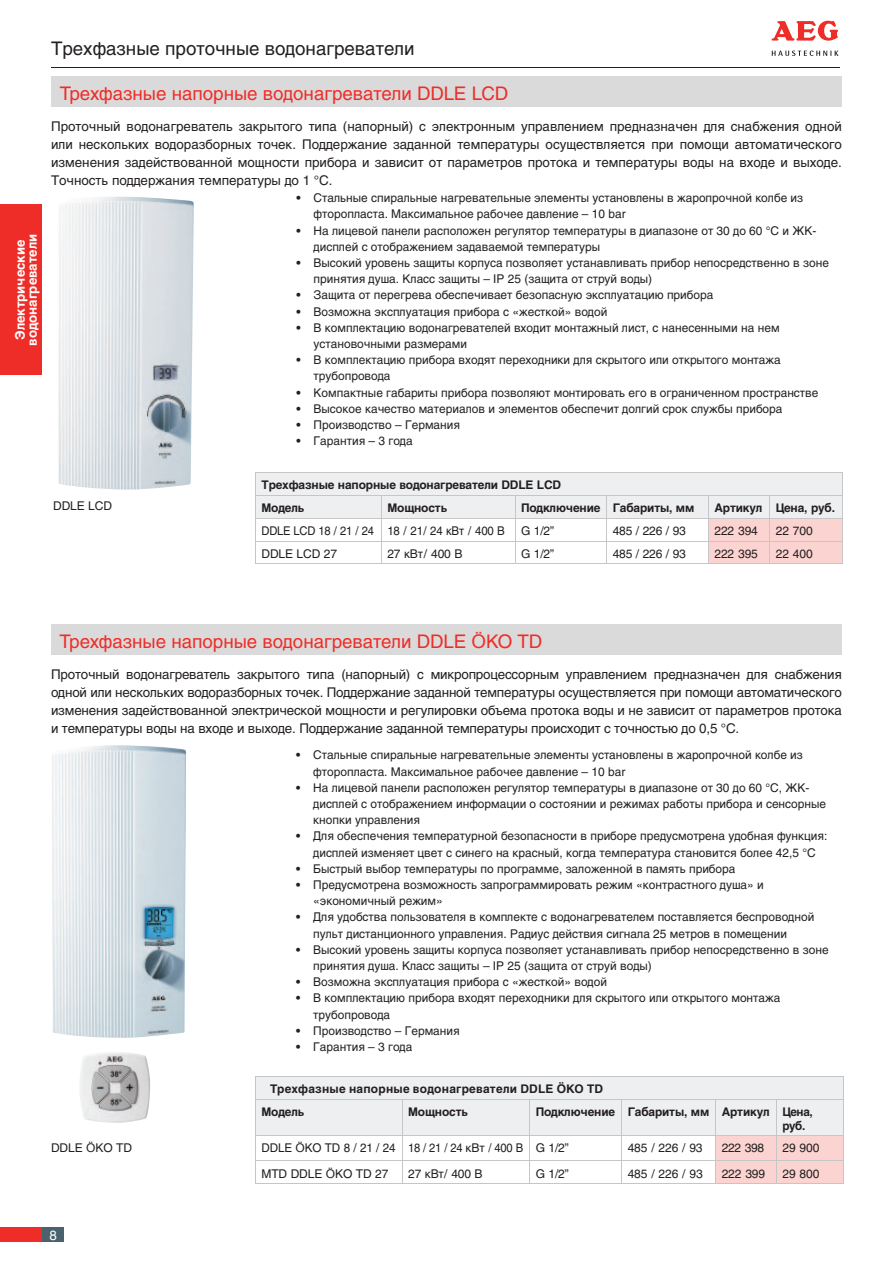
<style>
.page{position:relative;width:893px;height:1263px;background:#fff}
.page>*{position:absolute;margin:0;border:0;box-sizing:border-box;transform-origin:0 0}
.t1{font:21px "Helvetica C";color:#ee2d28}
.t2{font:21px "Helvetica C";color:#231f20}
.t3{font:15px/18px "Helvetica C";letter-spacing:-.005em;color:#231f20;text-align:justify}
.t4{font:700 15px/12px "Helvetica C";color:#fff;text-align:center}
.t5{font:15px "Helvetica C";color:#fff}
.t6{font:13.5px "Helvetica C";color:#231f20}
.t7{font:700 13.5px/23px "Helvetica C";letter-spacing:-.01em;color:#231f20}
.t8{font:700 13.5px/23px "Helvetica C";letter-spacing:.015em;color:#231f20}
.t9{font:13.5px "Helvetica C";letter-spacing:-.02em;color:#231f20;scale:.93 1}
.s1{font-weight:700}
.s2{font-family:"Arial";font-size:18.75px}
.s3{font-family:"Arial";font-size:12px}
</style>
<div class="page">
<div style="left:0;top:1227px;width:43px;height:15px;background:#ee2d28"></div>
<div style="left:43px;top:1227px;width:21px;height:15px;background:#4a626e"></div>
<svg style="left:772px;top:51px;width:66px;height:5px"></svg>
<hr style="left:51px;top:67px;width:789px;height:1px;background:#231f20">
<svg style="left:772px;top:21px;width:66px;height:20px"></svg>
<div style="left:0;top:205px;width:42px;height:170px;background:#ee2d28"></div>
<div style="left:51px;top:77px;width:791px;height:30px;background:#dbdada"></div>
<div style="left:51px;top:624px;width:791px;height:30px;background:#dbdada"></div>
<svg style="left:255px;top:472px;width:588px;height:92px"></svg>
<hr style="left:255px;top:563px;width:126px;height:1px;background:#c6c6c6">
<hr style="left:381px;top:563px;width:134px;height:1px;background:#c6c6c6">
<hr style="left:515px;top:563px;width:92px;height:1px;background:#c6c6c6">
<hr style="left:607px;top:563px;width:101px;height:1px;background:#c6c6c6">
<hr style="left:708px;top:563px;width:62px;height:1px;background:#c6c6c6">
<hr style="left:770px;top:563px;width:72px;height:1px;background:#c6c6c6">
<svg style="left:255px;top:1076px;width:589px;height:107px"></svg>
<hr style="left:255px;top:1183px;width:147px;height:1px;background:#c6c6c6">
<hr style="left:402px;top:1183px;width:128px;height:1px;background:#c6c6c6">
<hr style="left:530px;top:1183px;width:92px;height:1px;background:#c6c6c6">
<hr style="left:622px;top:1183px;width:94px;height:1px;background:#c6c6c6">
<hr style="left:716px;top:1183px;width:60px;height:1px;background:#c6c6c6">
<hr style="left:776px;top:1183px;width:68px;height:1px;background:#c6c6c6">
<img style="left:58px;top:197px;width:136px;height:293px">
<img style="left:52px;top:745px;width:134px;height:293px">
<img style="left:79px;top:1052px;width:71px;height:71px">
<p class="t4" style="left:14px;top:346px;width:113px;rotate:-90deg">Электрические водонагреватели</p>
<h1 class="t2" style="left:51px;top:38px;width:365px">Трехфазные проточные водонагреватели</h1>
<h1 class="t1" style="left:60px;top:83px;width:450px">Трехфазные напорные водонагреватели DDLE LCD</h1>
<p class="t3" style="left:51px;top:118px;width:792px">Проточный водонагреватель закрытого типа (напорный) с электронным управлением предназначен для снабжения одной или нескольких водоразборных точек. Поддержание заданной температуры осуществляется при помощи автоматического изменения задействованной мощности прибора и зависит от параметров протока и температуры воды на входе и выходе.<br>Точность поддержания температуры до 1 °С.</p>
<p class="t6" style="left:297px;top:191px;width:508px"><span class="s1">·</span> Стальные спиральные нагревательные элементы установлены в жаропрочной колбе из</p>
<p class="t6" style="left:314px;top:208px;width:314px">фторопласта. Максимальное рабочее давление – 10 bar</p>
<p class="t6" style="left:297px;top:224px;width:521px"><span class="s1">·</span> На лицевой панели расположен регулятор температуры в диапазоне от 30 до 60 °С и ЖК-</p>
<p class="t6" style="left:314px;top:240px;width:288px">дисплей с отображением задаваемой температуры</p>
<p class="t6" style="left:297px;top:256px;width:534px"><span class="s1">·</span> Высокий уровень защиты корпуса позволяет устанавливать прибор непосредственно в зоне</p>
<p class="t6" style="left:314px;top:272px;width:340px">принятия душа. Класс защиты – IP 25 (защита от струй воды)</p>
<p class="t6" style="left:297px;top:289px;width:418px"><span class="s1">·</span> Защита от перегрева обеспечивает безопасную эксплуатацию прибора</p>
<p class="t6" style="left:297px;top:305px;width:312px"><span class="s1">·</span> Возможна эксплуатация прибора с «жесткой» водой</p>
<p class="t6" style="left:297px;top:321px;width:484px"><span class="s1">·</span> В комплектацию водонагревателей входит монтажный лист, с нанесенными на нем</p>
<p class="t6" style="left:314px;top:337px;width:155px">установочными размерами</p>
<p class="t6" style="left:297px;top:353px;width:486px"><span class="s1">·</span> В комплектацию прибора входят переходники для скрытого или открытого монтажа</p>
<p class="t6" style="left:314px;top:370px;width:78px">трубопровода</p>
<p class="t6" style="left:297px;top:386px;width:523px"><span class="s1">·</span> Компактные габариты прибора позволяют монтировать его в ограниченном пространстве</p>
<p class="t6" style="left:297px;top:402px;width:487px"><span class="s1">·</span> Высокое качество материалов и элементов обеспечит долгий срок службы прибора</p>
<p class="t6" style="left:297px;top:418px;width:165px"><span class="s1">·</span> Производство – Германия</p>
<p class="t6" style="left:297px;top:434px;width:118px"><span class="s1">·</span> Гарантия – 3 года</p>
<p class="t6" style="left:53px;top:499px;width:60px">DDLE LCD</p>
<p class="t7" style="left:261px;top:474px;width:301px">Трехфазные напорные водонагреватели DDLE LCD<br>Модель</p>
<p class="t7" style="left:387px;top:497px;width:61px">Мощность</p>
<p class="t7" style="left:521px;top:497px;width:175px">Подключение Габариты, мм</p>
<p class="t7" style="left:714px;top:497px;width:122px">Артикул Цена, руб.</p>
<p class="t9" style="left:261px;top:524px;width:316px">DDLE LCD 18 / 21 / 24 18 / 21 / 24 кВт / 400 В G 1/2”</p>
<p class="t6" style="left:613px;top:524px;width:75px">485 / 226 / 93</p>
<p class="t6" style="left:714px;top:524px;width:45px">222 394</p>
<p class="t6" style="left:776px;top:524px;width:39px">22 700</p>
<p class="t6" style="left:261px;top:547px;width:77px">DDLE LCD 27</p>
<p class="t6" style="left:387px;top:547px;width:76px">27 кВт / 400 В</p>
<p class="t6" style="left:521px;top:547px;width:35px">G 1/2”</p>
<p class="t6" style="left:613px;top:547px;width:75px">485 / 226 / 93</p>
<p class="t6" style="left:714px;top:547px;width:45px">222 395</p>
<p class="t6" style="left:776px;top:547px;width:39px">22 400</p>
<h1 class="t1" style="left:60px;top:631px;width:484px">Трехфазные напорные водонагреватели DDLE <span class="s2">Ö</span>KO TD</h1>
<p class="t3" style="left:51px;top:666px;width:792px">Проточный водонагреватель закрытого типа (напорный) с микропроцессорным управлением предназначен для снабжения одной или нескольких водоразборных точек. Поддержание заданной температуры осуществляется при помощи автоматического изменения задействованной электрической мощности и регулировки объема протока воды и не зависит от параметров протока и температуры воды на входе и выходе. Поддержание заданной температуры происходит с точностью до 0,5 °С.</p>
<p class="t6" style="left:51px;top:1141px;width:83px">DDLE <span class="s3">Ö</span>KO TD</p>
<p class="t5" style="left:49px;top:1228px;width:9px">8</p>
<p class="t6" style="left:296px;top:748px;width:508px"><span class="s1">·</span> Стальные спиральные нагревательные элементы установлены в жаропрочной колбе из</p>
<p class="t6" style="left:313px;top:765px;width:314px">фторопласта. Максимальное рабочее давление – 10 bar</p>
<p class="t6" style="left:296px;top:781px;width:515px"><span class="s1">·</span> На лицевой панели расположен регулятор температуры в диапазоне от 30 до 60 °С, ЖК-</p>
<p class="t6" style="left:313px;top:797px;width:514px">дисплей с отображением информации о состоянии и режимах работы прибора и сенсорные</p>
<p class="t6" style="left:313px;top:813px;width:108px">кнопки управления</p>
<p class="t6" style="left:296px;top:829px;width:533px"><span class="s1">·</span> Для обеспечения температурной безопасности в приборе предусмотрена удобная функция:</p>
<p class="t6" style="left:313px;top:846px;width:504px">дисплей изменяет цвет с синего на красный, когда температура становится более 42,5 °С</p>
<p class="t6" style="left:296px;top:862px;width:441px"><span class="s1">·</span> Быстрый выбор температуры по программе, заложенной в память прибора</p>
<p class="t6" style="left:296px;top:878px;width:469px"><span class="s1">·</span> Предусмотрена возможность запрограммировать режим «контрастного душа» и</p>
<p class="t6" style="left:313px;top:894px;width:131px">«экономичный режим»</p>
<p class="t6" style="left:296px;top:910px;width:520px"><span class="s1">·</span> Для удобства пользователя в комплекте с водонагревателем поставляется беспроводной</p>
<p class="t6" style="left:313px;top:927px;width:475px">пульт дистанционного управления. Радиус действия сигнала 25 метров в помещении</p>
<p class="t6" style="left:296px;top:943px;width:534px"><span class="s1">·</span> Высокий уровень защиты корпуса позволяет устанавливать прибор непосредственно в зоне</p>
<p class="t6" style="left:313px;top:959px;width:340px">принятия душа. Класс защиты – IP 25 (защита от струй воды)</p>
<p class="t6" style="left:296px;top:975px;width:312px"><span class="s1">·</span> Возможна эксплуатация прибора с «жесткой» водой</p>
<p class="t6" style="left:296px;top:991px;width:486px"><span class="s1">·</span> В комплектацию прибора входят переходники для скрытого или открытого монтажа</p>
<p class="t6" style="left:313px;top:1008px;width:78px">трубопровода</p>
<p class="t6" style="left:296px;top:1024px;width:165px"><span class="s1">·</span> Производство – Германия</p>
<p class="t6" style="left:296px;top:1040px;width:118px"><span class="s1">·</span> Гарантия – 3 года</p>
<p class="t8" style="left:261px;top:1077px;width:343px;text-indent:8px">Трехфазные напорные водонагреватели DDLE <span class="s3">Ö</span>KO TD<br>Модель</p>
<p class="t7" style="left:408px;top:1100px;width:61px">Мощность</p>
<p class="t7" style="left:782px;top:1105px;width:32px;line-height:13.5px;text-indent:-247px">Подключение Габариты, мм Артикул Цена, руб.</p>
<p class="t6" style="left:261px;top:1141px;width:309px">DDLE <span class="s3">Ö</span>KO TD 8 / 21 / 24 18 / 21 / 24 кВт / 400 В G 1/2”</p>
<p class="t6" style="left:628px;top:1141px;width:76px">485 / 226 / 93</p>
<p class="t6" style="left:722px;top:1141px;width:44px">222 398</p>
<p class="t6" style="left:782px;top:1141px;width:39px">29 900</p>
<p class="t6" style="left:262px;top:1167px;width:128px">MTD DDLE <span class="s3">Ö</span>KO TD 27</p>
<p class="t6" style="left:408px;top:1167px;width:76px">27 кВт / 400 В</p>
<p class="t6" style="left:536px;top:1167px;width:35px">G 1/2”</p>
<p class="t6" style="left:628px;top:1167px;width:76px">485 / 226 / 93</p>
<p class="t6" style="left:722px;top:1167px;width:45px">222 399</p>
<p class="t6" style="left:782px;top:1167px;width:39px">29 800</p>
</div>
